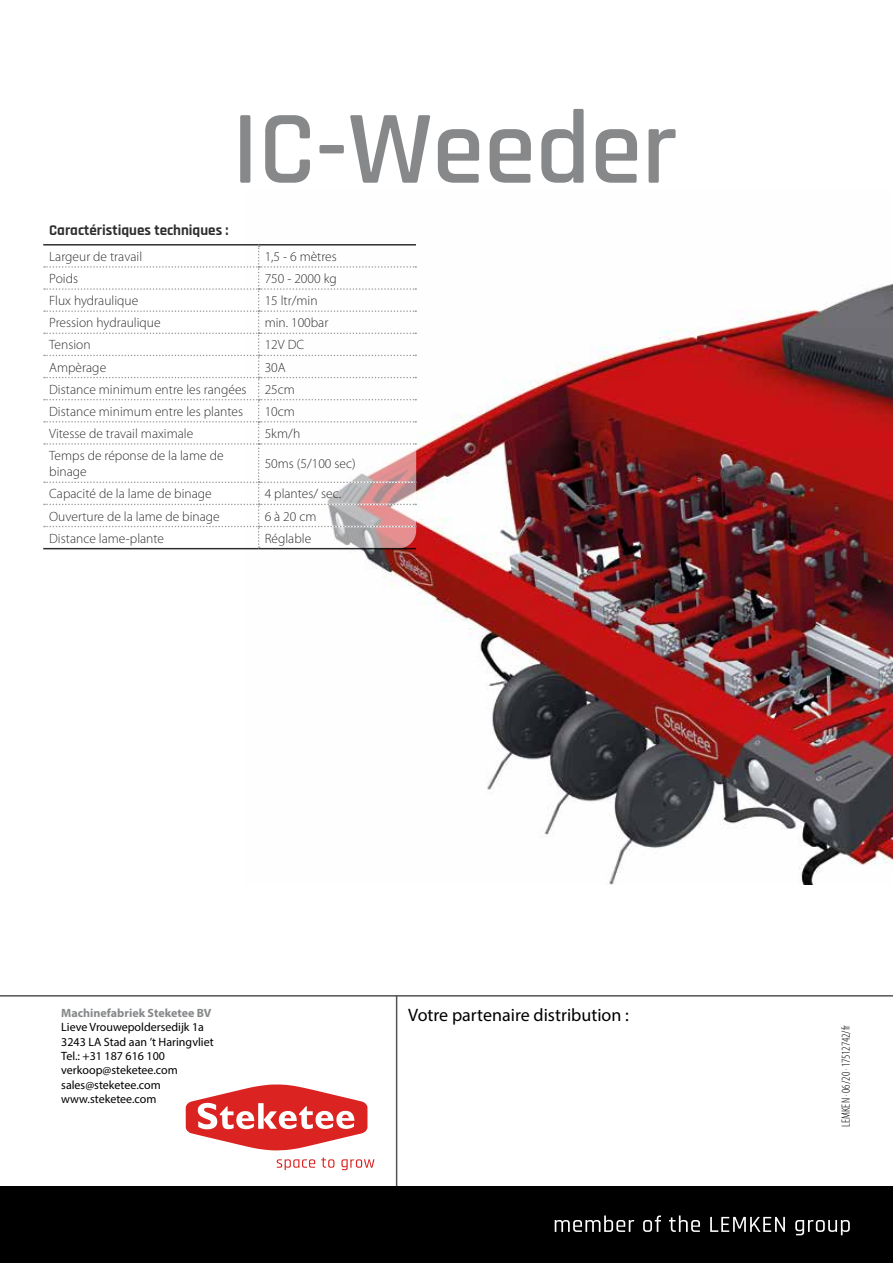
<style>
.page{position:relative;width:893px;height:1263px;background:#fff}
.page>*{position:absolute;margin:0;border:0;box-sizing:border-box;transform-origin:0 0}
.t1{font:600 105px "Rajdhani";color:#87888a}
.t2{font:18px "Myriad Pro";color:#000}
.t3{font:700 15px "Rajdhani";color:#000}
.t4{font:300 13.5px/16.2px "Myriad Pro";color:#000}
.t5{font:12px/14.4px "Myriad Pro";color:#000}
.t6{font:300 condensed 12px "Myriad Pro";letter-spacing:.005em;color:#000}
.t7{font:700 12px "Myriad Pro";color:#87888a}
</style>
<div class="page">
<img style="left:245px;top:266px;width:648px;height:618px">
<hr style="left:0;top:995px;width:893px;height:1px;background:#535355">
<hr style="left:396px;top:995px;width:1px;height:194px;background:#535355">
<hr style="left:43px;top:244px;width:216px;height:2px;background:#000">
<hr style="left:259px;top:244px;width:157px;height:2px;background:#000">
<hr style="left:43px;top:548px;width:216px;height:1px;background:#000">
<hr style="left:259px;top:548px;width:157px;height:1px;background:#000">
<svg style="left:44px;top:246px;width:372px;height:302px"></svg>
<div style="left:0;top:1186px;width:893px;height:77px;background:#000"></div>
<svg style="left:555px;top:1215px;width:79px;height:17px"></svg>
<svg style="left:643px;top:1215px;width:18px;height:17px"></svg>
<svg style="left:669px;top:1215px;width:31px;height:17px"></svg>
<svg style="left:710px;top:1217px;width:75px;height:15px"></svg>
<svg style="left:795px;top:1220px;width:55px;height:15px"></svg>
<svg style="left:186px;top:1084px;width:182px;height:66px"></svg>
<svg style="left:277px;top:1159px;width:38px;height:11px"></svg>
<svg style="left:321px;top:1157px;width:13px;height:11px"></svg>
<svg style="left:341px;top:1159px;width:33px;height:11px"></svg>
<h1 class="t1" style="left:232px;top:87px;width:447px">IC-Weeder</h1>
<p class="t3" style="left:49px;top:221px;width:181px">Caractéristiques techniques :</p>
<p class="t4" style="left:49px;top:248px;width:95px">Largeur de travail</p>
<p class="t4" style="left:265px;top:248px;width:74px">1,5 - 6 mètres</p>
<p class="t4" style="left:49px;top:270px;width:30px">Poids</p>
<p class="t4" style="left:265px;top:270px;width:74px">750 - 2000 kg</p>
<p class="t4" style="left:49px;top:292px;width:91px">Flux hydraulique</p>
<p class="t4" style="left:265px;top:292px;width:55px">15 ltr/min</p>
<p class="t4" style="left:49px;top:315px;width:113px">Pression hydraulique</p>
<p class="t4" style="left:265px;top:315px;width:65px">min. 100bar</p>
<p class="t4" style="left:49px;top:337px;width:43px">Tension</p>
<p class="t4" style="left:265px;top:337px;width:41px">12V DC</p>
<p class="t4" style="left:49px;top:359px;width:58px">Ampèrage</p>
<p class="t4" style="left:265px;top:359px;width:23px">30A</p>
<p class="t4" style="left:49px;top:381px;width:199px">Distance minimum entre les rangées</p>
<p class="t4" style="left:265px;top:381px;width:32px">25cm</p>
<p class="t4" style="left:49px;top:403px;width:195px">Distance minimum entre les plantes</p>
<p class="t4" style="left:265px;top:403px;width:32px">10cm</p>
<p class="t4" style="left:49px;top:425px;width:146px">Vitesse de travail maximale</p>
<p class="t4" style="left:265px;top:425px;width:37px">5km/h</p>
<p class="t4" style="left:49px;top:447px;width:176px">Temps de réponse de la lame de binage</p>
<p class="t4" style="left:265px;top:455px;width:93px">50ms (5/100 sec)</p>
<p class="t4" style="left:49px;top:486px;width:164px">Capacité de la lame de binage</p>
<p class="t4" style="left:265px;top:486px;width:78px">4 plantes/ sec.</p>
<p class="t4" style="left:49px;top:508px;width:172px">Ouverture de la lame de binage</p>
<p class="t4" style="left:265px;top:508px;width:53px">6 à 20 cm</p>
<p class="t4" style="left:49px;top:530px;width:116px">Distance lame-plante</p>
<p class="t4" style="left:265px;top:530px;width:48px">Réglable</p>
<p class="t7" style="left:61px;top:1005px;width:152px">Machinefabriek Steketee BV</p>
<p class="t5" style="left:61px;top:1020px;width:154px">Lieve Vrouwepoldersedijk 1a<br>3243 LA Stad aan ’t Haringvliet<br>Tel.: +31 187 616 100 verkoop@steketee.com sales@steketee.com www.steketee.com</p>
<h2 class="t2" style="left:408px;top:1004px;width:222px">Votre partenaire distribution :</h2>
<p class="t6" style="left:839px;top:1127px;width:104px;rotate:-90deg">LEMKEN . 06/20 . 17512742/fr</p>
</div>
